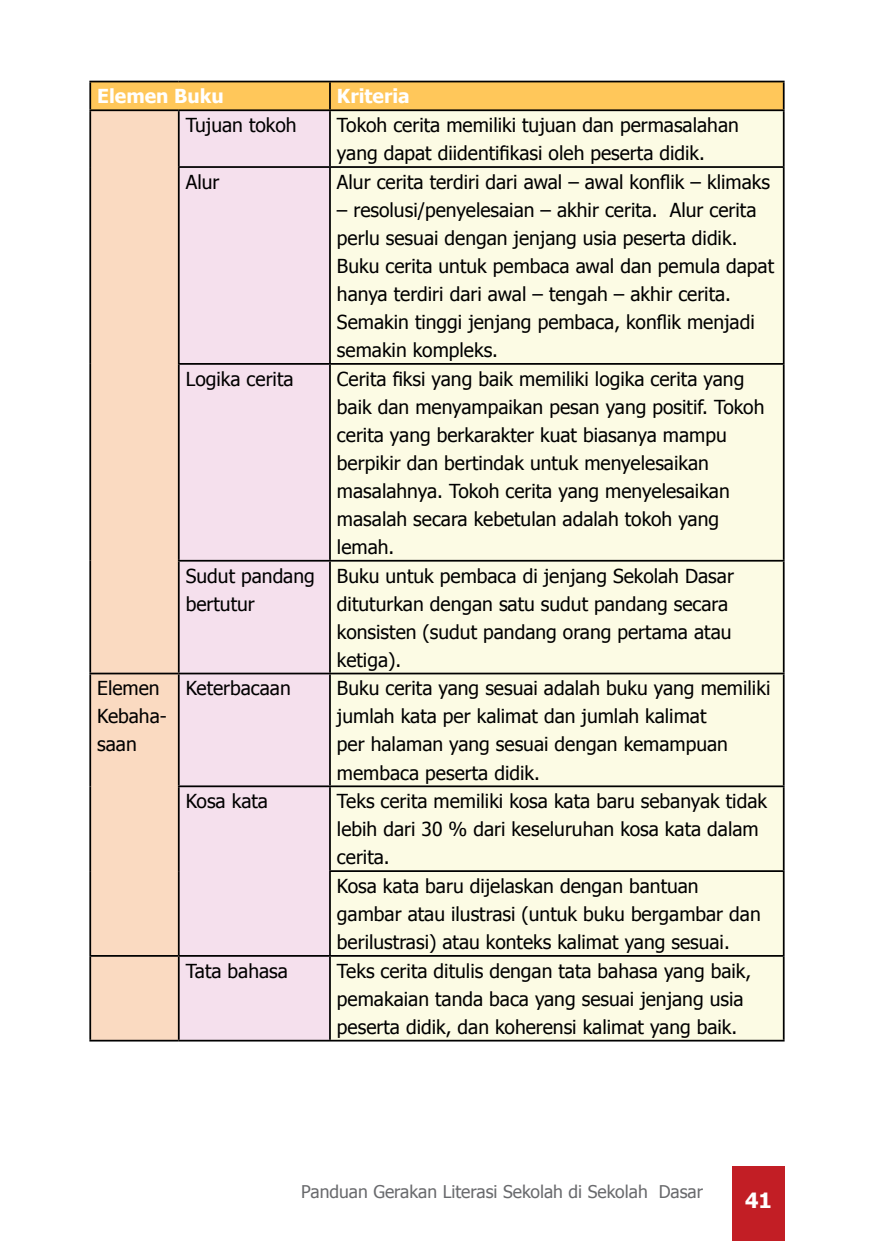
<style>
.page{position:relative;width:874px;height:1241px;background:#fff}
.page>*{position:absolute;margin:0;border:0;box-sizing:border-box;transform-origin:0 0}
.t1{font:700 21px "Tahoma";color:#fff}
.t2{font:19.25px/28px "Tahoma";color:#000}
.t3{font:700 19.25px "Tahoma";color:#fff}
.t4{font:17.5px "Tahoma";color:#696a6d}
</style>
<div class="page">
<div style="left:731px;top:1166px;width:53px;height:74px;background:#c21e25"></div>
<div style="left:91px;top:82px;width:691px;height:27px;background:#ffc75a"></div>
<div style="left:91px;top:111px;width:87px;height:928px;background:#fadac1"></div>
<div style="left:179px;top:111px;width:150px;height:928px;background:#f5e0ed"></div>
<div style="left:331px;top:111px;width:451px;height:928px;background:#fcfbe4"></div>
<hr style="left:89px;top:81px;width:90px;height:1px;background:#000">
<hr style="left:89px;top:82px;width:2px;height:27px;background:#000">
<hr style="left:179px;top:81px;width:151px;height:1px;background:#000">
<hr style="left:330px;top:81px;width:454px;height:1px;background:#000">
<hr style="left:329px;top:82px;width:2px;height:27px;background:#000">
<hr style="left:782px;top:82px;width:2px;height:27px;background:#000">
<hr style="left:89px;top:109px;width:90px;height:2px;background:#000">
<hr style="left:89px;top:111px;width:2px;height:56px;background:#000">
<hr style="left:179px;top:109px;width:151px;height:2px;background:#000">
<hr style="left:178px;top:111px;width:1px;height:55px;background:#000">
<hr style="left:330px;top:109px;width:454px;height:2px;background:#000">
<hr style="left:329px;top:111px;width:2px;height:55px;background:#000">
<hr style="left:782px;top:111px;width:2px;height:55px;background:#000">
<hr style="left:89px;top:167px;width:2px;height:197px;background:#000">
<hr style="left:178px;top:166px;width:152px;height:2px;background:#000">
<hr style="left:178px;top:168px;width:1px;height:195px;background:#000">
<hr style="left:330px;top:166px;width:454px;height:2px;background:#000">
<hr style="left:329px;top:168px;width:2px;height:195px;background:#000">
<hr style="left:782px;top:168px;width:2px;height:195px;background:#000">
<hr style="left:89px;top:364px;width:2px;height:196px;background:#000">
<hr style="left:178px;top:363px;width:152px;height:2px;background:#000">
<hr style="left:178px;top:365px;width:1px;height:194px;background:#000">
<hr style="left:330px;top:363px;width:454px;height:2px;background:#000">
<hr style="left:329px;top:365px;width:2px;height:194px;background:#000">
<hr style="left:782px;top:365px;width:2px;height:194px;background:#000">
<hr style="left:89px;top:560px;width:2px;height:112px;background:#000">
<hr style="left:178px;top:559px;width:152px;height:2px;background:#000">
<hr style="left:178px;top:561px;width:1px;height:111px;background:#000">
<hr style="left:330px;top:559px;width:454px;height:2px;background:#000">
<hr style="left:329px;top:561px;width:2px;height:111px;background:#000">
<hr style="left:782px;top:561px;width:2px;height:111px;background:#000">
<hr style="left:89px;top:672px;width:90px;height:2px;background:#000">
<hr style="left:89px;top:674px;width:2px;height:112px;background:#000">
<hr style="left:179px;top:672px;width:151px;height:2px;background:#000">
<hr style="left:178px;top:674px;width:1px;height:111px;background:#000">
<hr style="left:330px;top:672px;width:454px;height:2px;background:#000">
<hr style="left:329px;top:674px;width:2px;height:111px;background:#000">
<hr style="left:782px;top:674px;width:2px;height:111px;background:#000">
<hr style="left:89px;top:786px;width:2px;height:85px;background:#000">
<hr style="left:178px;top:785px;width:152px;height:2px;background:#000">
<hr style="left:178px;top:787px;width:1px;height:84px;background:#000">
<hr style="left:330px;top:785px;width:454px;height:2px;background:#000">
<hr style="left:329px;top:787px;width:2px;height:83px;background:#000">
<hr style="left:782px;top:787px;width:2px;height:83px;background:#000">
<hr style="left:89px;top:871px;width:2px;height:83px;background:#000">
<hr style="left:178px;top:871px;width:1px;height:83px;background:#000">
<hr style="left:329px;top:870px;width:455px;height:1px;background:#000">
<hr style="left:329px;top:871px;width:2px;height:83px;background:#000">
<hr style="left:782px;top:871px;width:2px;height:83px;background:#000">
<hr style="left:89px;top:954px;width:90px;height:2px;background:#000">
<hr style="left:89px;top:956px;width:2px;height:83px;background:#000">
<hr style="left:179px;top:954px;width:151px;height:2px;background:#000">
<hr style="left:178px;top:956px;width:1px;height:83px;background:#000">
<hr style="left:330px;top:954px;width:454px;height:2px;background:#000">
<hr style="left:329px;top:956px;width:2px;height:83px;background:#000">
<hr style="left:782px;top:956px;width:2px;height:83px;background:#000">
<hr style="left:89px;top:1039px;width:90px;height:2px;background:#000">
<hr style="left:179px;top:1039px;width:151px;height:2px;background:#000">
<hr style="left:330px;top:1039px;width:454px;height:2px;background:#000">
<p class="t3" style="left:97px;top:83px;width:128px">Elemen Buku</p>
<p class="t3" style="left:337px;top:83px;width:74px">Kriteria</p>
<p class="t2" style="left:186px;top:110px;width:112px">Tujuan tokoh</p>
<p class="t2" style="left:337px;top:110px;width:403px">Tokoh cerita memiliki tujuan dan permasalahan yang dapat diidentifikasi oleh peserta didik.</p>
<p class="t2" style="left:186px;top:167px;width:35px">Alur</p>
<p class="t2" style="left:337px;top:167px;width:434px">Alur cerita terdiri dari awal – awal konflik – klimaks</p>
<p class="t2" style="left:337px;top:195px;width:438px">– resolusi/penyelesaian – akhir cerita. Alur cerita perlu sesuai dengan jenjang usia peserta didik.<br>Buku cerita untuk pembaca awal dan pemula dapat hanya terdiri dari awal – tengah – akhir cerita.<br>Semakin tinggi jenjang pembaca, konflik menjadi semakin kompleks.</p>
<p class="t2" style="left:186px;top:364px;width:109px">Logika cerita</p>
<p class="t2" style="left:337px;top:364px;width:429px">Cerita fiksi yang baik memiliki logika cerita yang baik dan menyampaikan pesan yang positif. Tokoh cerita yang berkarakter kuat biasanya mampu berpikir dan bertindak untuk menyelesaikan masalahnya. Tokoh cerita yang menyelesaikan masalah secara kebetulan adalah tokoh yang lemah.</p>
<p class="t2" style="left:186px;top:560px;width:130px">Sudut pandang bertutur</p>
<p class="t2" style="left:337px;top:560px;width:398px">Buku untuk pembaca di jenjang Sekolah Dasar dituturkan dengan satu sudut pandang secara konsisten (sudut pandang orang pertama atau ketiga).</p>
<p class="t2" style="left:97px;top:673px;width:71px">Elemen<br>Kebaha&shy;saan</p>
<p class="t2" style="left:186px;top:673px;width:106px">Keterbacaan</p>
<p class="t2" style="left:337px;top:673px;width:434px">Buku cerita yang sesuai adalah buku yang memiliki jumlah kata per kalimat dan jumlah kalimat<br>per halaman yang sesuai dengan kemampuan membaca peserta didik.</p>
<p class="t2" style="left:186px;top:786px;width:84px">Kosa kata</p>
<p class="t2" style="left:337px;top:786px;width:431px">Teks cerita memiliki kosa kata baru sebanyak tidak lebih dari 30 % dari keseluruhan kosa kata dalam cerita.<br>Kosa kata baru dijelaskan dengan bantuan gambar atau ilustrasi (untuk buku bergambar dan berilustrasi) atau konteks kalimat yang sesuai.</p>
<p class="t2" style="left:186px;top:955px;width:104px">Tata bahasa</p>
<p class="t2" style="left:337px;top:955px;width:415px">Teks cerita ditulis dengan tata bahasa yang baik, pemakaian tanda baca yang sesuai jenjang usia peserta didik, dan koherensi kalimat yang baik.</p>
<p class="t4" style="left:301px;top:1179px;width:403px">Panduan Gerakan Literasi Sekolah di Sekolah Dasar</p>
<p class="t1" style="left:744px;top:1185px;width:28px">41</p>
</div>
